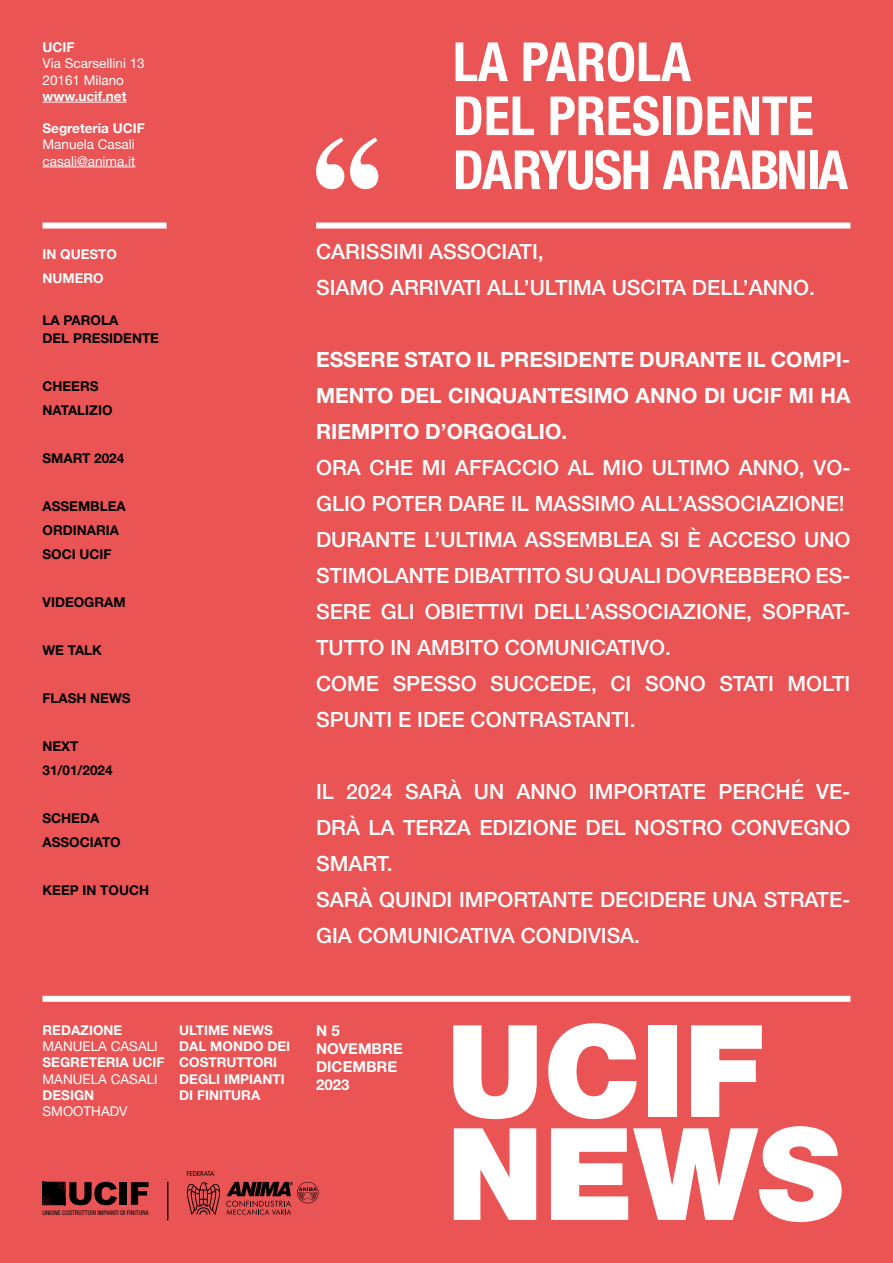
<style>
.page{position:relative;width:893px;height:1263px;background:#ea5455}
.page>*{position:absolute;margin:0;border:0;box-sizing:border-box;transform-origin:0 0}
.t1{font:900 128.25px "Helvetica Neue LT Std";color:#fff}
.t2{font:700 condensed 54px/54px "Helvetica Neue LT Std";color:#fff}
.t3{font:500 21px/36px "Helvetica Neue LT Std";color:#fff}
.t4{font:700 21px/36px "Helvetica Neue LT Std";color:#fff;text-align:justify}
.t5{font:700 15px/18px "Helvetica Neue LT Std";color:#fff}
.t6{font:700 13.5px/24px "Helvetica Neue LT Std";color:#000}
.t7{font:700 13.5px/16.2px "Helvetica Neue LT Std";color:#fff}
.t8{font:13.5px/16.2px "Helvetica Neue LT Std";color:#fff}
.t9{font:condensed 6.45px "Helvetica Neue LT Std";color:#000}
</style>
<div class="page">
<svg style="left:187px;top:1171px;width:27px;height:5px"></svg>
<svg style="left:186px;top:1182px;width:132px;height:33px"></svg>
<div style="left:120px;top:1182px;width:7px;height:23px;background:#000"></div>
<svg style="left:131px;top:1182px;width:18px;height:23px"></svg>
<svg style="left:42px;top:1182px;width:75px;height:23px"></svg>
<div style="left:49px;top:1189px;width:10px;height:9px;background:#000"></div>
<hr style="left:167px;top:1182px;width:1px;height:38px;background:#000">
<svg style="left:316px;top:137px;width:28px;height:52px"></svg>
<svg style="left:350px;top:137px;width:28px;height:52px"></svg>
<div style="left:43px;top:996px;width:807px;height:6px;background:#fff"></div>
<div style="left:43px;top:223px;width:124px;height:6px;background:#fff"></div>
<div style="left:316px;top:223px;width:534px;height:6px;background:#fff"></div>
<hr style="left:43px;top:102px;width:83px;height:1px;background:#fff">
<hr style="left:43px;top:167px;width:92px;height:1px;background:#fff">
<p class="t7" style="left:43px;top:39px;width:33px">UCIF</p>
<p class="t8" style="left:43px;top:55px;width:104px">Via Scarsellini 13<br>20161 Milano</p>
<p class="t7" style="left:43px;top:88px;width:85px">www.ucif.net</p>
<p class="t7" style="left:43px;top:120px;width:104px">Segreteria UCIF</p>
<p class="t8" style="left:43px;top:136px;width:94px">Manuela Casali casali@anima.it</p>
<p class="t7" style="left:43px;top:241px;width:76px;line-height:24px">IN QUESTO<br>NUMERO</p>
<p class="t6" style="left:43px;top:310px;width:118px;line-height:18px">LA PAROLA<br>DEL PRESIDENTE</p>
<p class="t6" style="left:43px;top:373px;width:71px">CHEERS<br>NATALIZIO</p>
<p class="t6" style="left:43px;top:445px;width:83px">SMART 2024</p>
<p class="t6" style="left:43px;top:493px;width:85px">ASSEMBLEA<br>ORDINARIA<br>SOCI UCIF</p>
<p class="t6" style="left:43px;top:589px;width:85px">VIDEOGRAM</p>
<p class="t6" style="left:43px;top:637px;width:61px">WE TALK</p>
<p class="t6" style="left:43px;top:685px;width:90px">FLASH NEWS</p>
<p class="t6" style="left:43px;top:733px;width:72px">NEXT<br>31/01/2024</p>
<p class="t6" style="left:43px;top:805px;width:80px">SCHEDA<br>ASSOCIATO</p>
<p class="t6" style="left:43px;top:877px;width:108px">KEEP IN TOUCH</p>
<h2 class="t2" style="left:453px;top:34px;width:397px">LA PAROLA<br>DEL PRESIDENTE<br>DARYUSH ARABNIA</h2>
<p class="t3" style="left:316px;top:233px;width:500px">CARISSIMI ASSOCIATI,<br>SIAMO ARRIVATI ALL’ULTIMA USCITA DELL’ANNO.</p>
<p class="t4" style="left:316px;top:341px;width:536px">ESSERE STATO IL PRESIDENTE DURANTE IL COMPI-MENTO DEL CINQUANTESIMO ANNO DI UCIF MI HA RIEMPITO D’ORGOGLIO.</p>
<p class="t3" style="left:316px;top:449px;width:536px">ORA CHE MI AFFACCIO AL MIO ULTIMO ANNO, VO-GLIO POTER DARE IL MASSIMO ALL’ASSOCIAZIONE!<br>DURANTE L’ULTIMA ASSEMBLEA SI È ACCESO UNO STIMOLANTE DIBATTITO SU QUALI DOVREBBERO ES-SERE GLI OBIETTIVI DELL’ASSOCIAZIONE, SOPRAT-TUTTO IN AMBITO COMUNICATIVO.<br>COME SPESSO SUCCEDE, CI SONO STATI MOLTI SPUNTI E IDEE CONTRASTANTI.</p>
<p class="t3" style="left:316px;top:773px;width:536px">IL 2024 SARÀ UN ANNO IMPORTATE PERCHÉ VE-<br>DRÀ LA TERZA EDIZIONE DEL NOSTRO CONVEGNO<br>SMART.<br>SARÀ QUINDI IMPORTANTE DECIDERE UNA STRATE-<br>GIA COMUNICATIVA CONDIVISA.</p>
<p class="t7" style="left:43px;top:1022px;width:81px">REDAZIONE</p>
<p class="t8" style="left:43px;top:1038px;width:117px">MANUELA CASALI</p>
<p class="t7" style="left:43px;top:1054px;width:123px">SEGRETERIA UCIF</p>
<p class="t8" style="left:43px;top:1070px;width:117px">MANUELA CASALI</p>
<p class="t7" style="left:43px;top:1086px;width:53px">DESIGN</p>
<p class="t8" style="left:43px;top:1103px;width:87px">SMOOTHADV</p>
<p class="t7" style="left:179px;top:1022px;width:112px">ULTIME NEWS<br>DAL MONDO DEI<br>COSTRUTTORI<br>DEGLI IMPIANTI<br>DI FINITURA</p>
<p class="t5" style="left:316px;top:1021px;width:88px">N 5<br>NOVEMBRE<br>DICEMBRE<br>2023</p>
<p class="t9" style="left:42px;top:1209px;width:108px">UNIONE COSTRUTTORI IMPIANTI DI FINITURA</p>
<h1 class="t1" style="left:446px;top:995px;width:320px">UCIF</h1>
<h1 class="t1" style="left:446px;top:1098px;width:398px">NEWS</h1>
</div>
